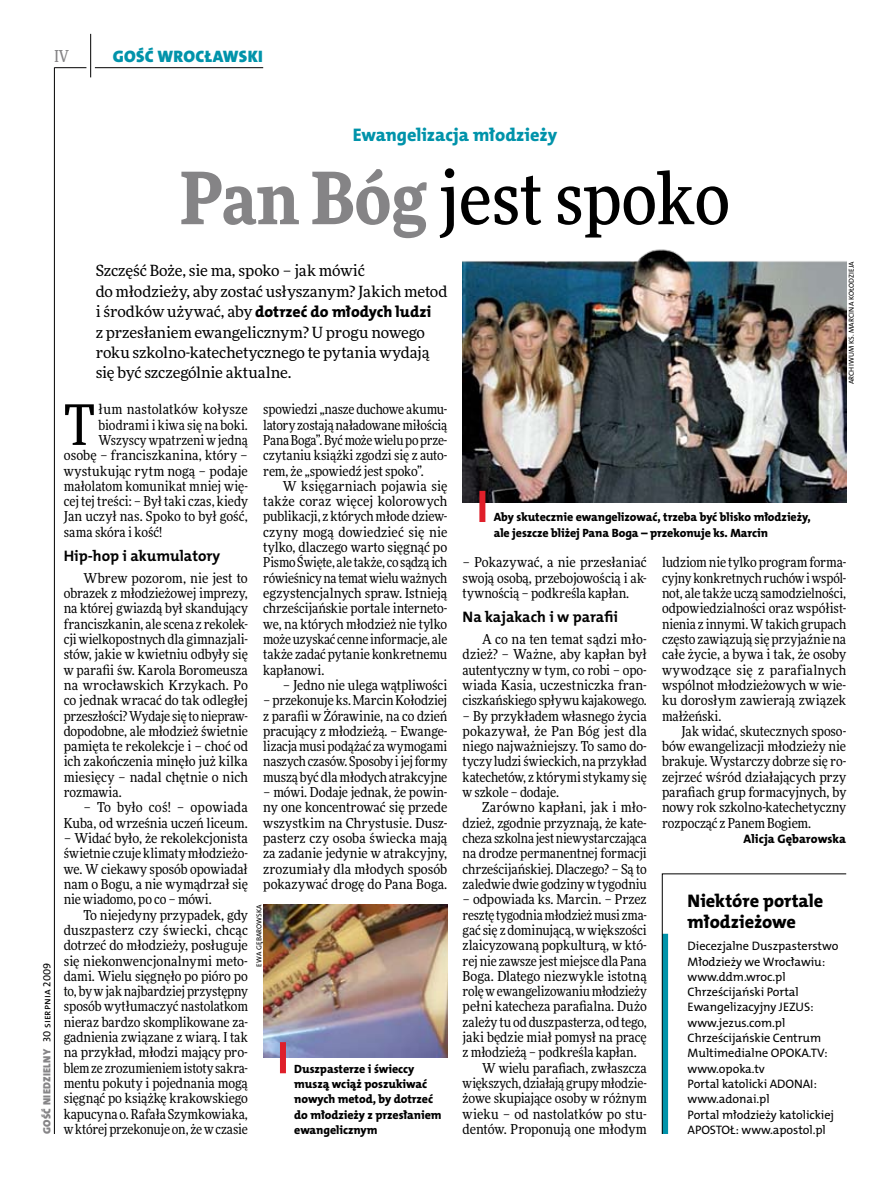
<style>
.page{position:relative;width:893px;height:1191px;background:#fff}
.page>*{position:absolute;margin:0;border:0;box-sizing:border-box;transform-origin:0 0}
.t1{font:500 72px "Freeday Narrow";color:#000}
.t2{font:55.95px "Freeday Narrow News";color:#000}
.t3{font:18.3px/21.6px "The Mix HP8 Ex Bld";color:#000}
.t4{font:18.3px "The Mix HP8 Ex Bld";letter-spacing:.005em;color:#0093aa}
.t5{font:16.65px "The Mix HP9 Blk";letter-spacing:.02em;color:#0093aa}
.t6{font:500 16.5px "Freeday Narrow";color:#858486;scale:.9 1}
.t7{font:15.75px "The Mix HP8 Ex Bld";letter-spacing:.005em;color:#000}
.t8{font:15.45px/20.4px "Freeday News";letter-spacing:-.01em;color:#000}
.t9{font:15.3px "The Mix HP7 Bld";color:#000}
.t10{font:13.65px/15.3px "Freeday Narrow News";letter-spacing:-.005em;color:#000;text-align:justify}
.t11{font:13.65px "Freeday Narrow News";letter-spacing:.015em;color:#000}
.t12{font:12.3px/15.3px "The Mix HP5 Plain";letter-spacing:-.005em;color:#000}
.t13{font:12.3px "The Mix HP8 Ex Bld";letter-spacing:.005em;color:#000}
.t14{font:12px/15.3px "The Mix HP8 Ex Bld";letter-spacing:-.005em;color:#000}
.t15{font:10.5px "The Mix HP9 Blk";letter-spacing:.025em;color:#858486}
.t16{font:7.2px "The Mix HP5 Plain";letter-spacing:.015em;color:#000}
.s1{font-weight:900;color:#858486}
.s2{font-family:"Freeday News";font-size:15.45px}
.s3{font-family:"The Mix HP5 Plain";color:#000}
</style>
<div class="page">
<hr style="left:54px;top:67px;width:1px;height:1067px;background:#000">
<hr style="left:90px;top:34px;width:1px;height:43px;background:#000">
<hr style="left:54px;top:67px;width:32px;height:1px;background:#000">
<hr style="left:95px;top:67px;width:168px;height:1px;background:#000">
<svg style="left:662px;top:873px;width:185px;height:261px"></svg>
<img style="left:463px;top:249px;width:383px;height:253px">
<div style="left:479px;top:491px;width:6px;height:31px;background:#df1f2a"></div>
<img style="left:263px;top:904px;width:184px;height:153px">
<div style="left:280px;top:1042px;width:6px;height:31px;background:#df1f2a"></div>
<p class="t6" style="left:54px;top:46px;width:17px">IV</p>
<p class="t5" style="left:113px;top:46px;width:152px">GOŚĆ WROCŁAWSKI</p>
<h3 class="t4" style="left:353px;top:123px;width:206px">Ewangelizacja młodzieży</h3>
<h1 class="t1" style="left:180px;top:154px;width:551px"><span class="s1">Pan Bóg</span> jest spoko</h1>
<p class="t8" style="left:96px;top:260px;width:353px">Szczęść Boże, sie ma, spoko – jak mówić<br>do młodzieży, aby zostać usłyszanym? Jakich metod</p>
<p class="t7" style="left:96px;top:302px;width:337px"><span class="s2">i środków używać, aby</span> dotrzeć do młodych ludzi</p>
<p class="t8" style="left:96px;top:321px;width:335px">z przesłaniem ewangelicznym? U progu nowego roku szkolno-katechetycznego te pytania wydają się być szczególnie aktualne.</p>
<p class="t16" style="left:847px;top:384px;width:124px;rotate:-90deg">Archiwum ks. Marcina Kołodzieja</p>
<p class="t15" style="left:40px;top:1134px;width:173px;rotate:-90deg">GOŚĆ NIEDZIELNY <span class="s3">30 sierpnia 2009</span></p>
<h2 class="t2" style="left:64px;top:390px;width:33px">T</h2>
<p class="t11" style="left:99px;top:401px;width:151px">łum nastolatków kołysze</p>
<p class="t10" style="left:99px;top:417px;width:151px">biodrami i kiwa się na boki.</p>
<p class="t10" style="left:99px;top:432px;width:151px">Wszyscy wpatrzeni w jedną</p>
<p class="t10" style="left:64px;top:447px;width:186px">osobę – franciszkanina, który –</p>
<p class="t11" style="left:64px;top:462px;width:186px">wystukując rytm nogą – podaje</p>
<p class="t10" style="left:64px;top:478px;width:186px">małolatom komunikat mniej wię-</p>
<p class="t10" style="left:64px;top:493px;width:186px">cej tej treści: – Był taki czas, kiedy</p>
<p class="t10" style="left:64px;top:509px;width:186px">Jan uczył nas. Spoko to był gość,</p>
<p class="t10" style="left:64px;top:524px;width:100px">sama skóra i kość!</p>
<p class="t9" style="left:64px;top:546px;width:158px">Hip-hop i akumulatory</p>
<p class="t10" style="left:64px;top:570px;width:186px;text-indent:20px">Wbrew pozorom, nie jest to obrazek z młodzieżowej imprezy, na której gwiazdą był skandujący franciszkanin, ale scena z rekolek&shy;cji wielkopostnych dla gimnazjali&shy;stów, jakie w kwietniu odbyły się w parafii św. Karola Boromeusza na wrocławskich Krzykach. Po co jednak wracać do tak odległej przeszłości? Wydaje się to niepraw&shy;dopodobne, ale młodzież świetnie pamięta te rekolekcje i – choć od ich zakończenia minęło już kilka miesięcy – nadal chętnie o nich rozmawia.</p>
<p class="t10" style="left:64px;top:799px;width:186px;text-align:right">– To było coś! – opowiada<br>Kuba, od września uczeń liceum.</p>
<p class="t10" style="left:64px;top:830px;width:186px">– Widać było, że rekolekcjonista świetnie czuje klimaty młodzieżo&shy;we. W ciekawy sposób opowiadał nam o Bogu, a nie wymądrzał się nie wiadomo, po co – mówi.</p>
<p class="t10" style="left:64px;top:907px;width:186px;text-indent:20px">To niejedyny przypadek, gdy duszpasterz czy świecki, chcąc dotrzeć do młodzieży, posługuje się niekonwencjonalnymi meto&shy;dami. Wielu sięgnęło po pióro po to, by wjak najbardziej przystępny sposób wytłumaczyć nastolatkom nieraz bardzo skomplikowane za&shy;gadnienia związane z wiarą. I tak na przykład, młodzi mający pro&shy;blem ze zrozumieniem istoty sakra&shy;mentu pokuty i pojednania mogą sięgnąć po książkę krakowskiego kapucyna o. Rafała Szymkowiaka, wktórej przekonuje on, że wczasie</p>
<p class="t10" style="left:263px;top:401px;width:186px">spowiedzi „nasze duchowe akumu&shy;latory zostają naładowane miłością Pana Boga”. Być może wielu po prze&shy;czytaniu książki zgodzi się z auto&shy;rem, że „spowiedź jest spoko”.</p>
<p class="t10" style="left:263px;top:478px;width:186px;text-indent:20px">W księgarniach pojawia się także coraz więcej kolorowych publikacji, z których młode dziew&shy;czyny mogą dowiedzieć się nie tylko, dlaczego warto sięgnąć po Pismo Święte, ale także, co sądzą ich rówieśnicy na temat wielu ważnych egzystencjalnych spraw. Istnieją chrześcijańskie portale interneto&shy;we, na których młodzież nie tylko może uzyskać cenne informacje, ale także zadać pytanie konkretnemu kapłanowi.</p>
<p class="t10" style="left:283px;top:677px;width:166px">– Jedno nie ulega wątpliwości</p>
<p class="t10" style="left:263px;top:692px;width:186px">– przekonuje ks. Marcin Kołodziej z parafii w Żórawinie, na co dzień pracujący z młodzieżą. – Ewange&shy;lizacja musi podążać za wymogami naszych czasów. Sposoby ijej formy muszą być dla młodych atrakcyjne</p>
<p class="t10" style="left:263px;top:784px;width:186px">– mówi. Dodaje jednak, że powin&shy;ny one koncentrować się przede wszystkim na Chrystusie. Dusz&shy;pasterz czy osoba świecka mają za zadanie jedynie w atrakcyjny, zrozumiały dla młodych sposób pokazywać drogę do Pana Boga.</p>
<p class="t16" style="left:255px;top:966px;width:63px;rotate:-90deg">Ewa Gębarowska</p>
<p class="t14" style="left:294px;top:1061px;width:148px">Duszpasterze i świeccy muszą wciąż poszukiwać nowych metod, by dotrzeć do młodzieży z przesłaniem ewangelicznym</p>
<p class="t14" style="left:494px;top:510px;width:318px">Aby skutecznie ewangelizować, trzeba być blisko młodzieży, ale jeszcze bliżej Pana Boga – przekonuje ks. Marcin</p>
<p class="t10" style="left:463px;top:555px;width:186px">– Pokazywać, a nie przesłaniać swoją osobą, przebojowością i ak&shy;tywnością – podkreśla kapłan.</p>
<p class="t9" style="left:463px;top:607px;width:157px">Na kajakach i w parafii</p>
<p class="t10" style="left:463px;top:631px;width:186px;text-indent:20px">A co na ten temat sądzi mło&shy;dzież? – Ważne, aby kapłan był autentyczny w tym, co robi – opo&shy;wiada Kasia, uczestniczka fran&shy;ciszkańskiego spływu kajakowego.</p>
<p class="t10" style="left:463px;top:708px;width:186px">– By przykładem własnego życia pokazywał, że Pan Bóg jest dla niego najważniejszy. To samo do&shy;tyczy ludzi świeckich, na przykład katechetów, z którymi stykamy się w szkole – dodaje.</p>
<p class="t10" style="left:463px;top:799px;width:186px;text-indent:20px">Zarówno kapłani, jak i mło&shy;dzież, zgodnie przyznają, że kate&shy;cheza szkolna jest niewystarczająca na drodze permanentnej formacji chrześcijańskiej. Dlaczego? – Są to zaledwie dwie godziny wtygodniu</p>
<p class="t10" style="left:463px;top:891px;width:186px">– odpowiada ks. Marcin. – Przez</p>
<p class="t10" style="left:463px;top:907px;width:186px">resztę tygodnia młodzież musi zma-</p>
<p class="t10" style="left:463px;top:922px;width:186px">gać się z dominującą, w większości</p>
<p class="t10" style="left:463px;top:937px;width:186px">zlaicyzowaną popkulturą, w któ-</p>
<p class="t10" style="left:463px;top:953px;width:186px">rej nie zawsze jest miejsce dla Pana</p>
<p class="t10" style="left:463px;top:968px;width:186px">Boga. Dlatego niezwykle istotną</p>
<p class="t10" style="left:463px;top:983px;width:186px">rolę wewangelizowaniu młodzieży</p>
<p class="t10" style="left:463px;top:998px;width:186px">pełni katecheza parafialna. Dużo</p>
<p class="t10" style="left:463px;top:1014px;width:186px">zależy tu od duszpasterza, od tego,</p>
<p class="t10" style="left:463px;top:1029px;width:186px">jaki będzie miał pomysł na pracę</p>
<p class="t10" style="left:463px;top:1044px;width:176px">zmłodzieżą – podkreśla kapłan.</p>
<p class="t10" style="left:482px;top:1060px;width:166px">W wielu parafiach, zwłaszcza</p>
<p class="t10" style="left:463px;top:1075px;width:186px">większych, działają grupy młodzie-</p>
<p class="t10" style="left:463px;top:1090px;width:186px">żowe skupiające osoby w różnym</p>
<p class="t10" style="left:463px;top:1106px;width:186px">wieku – od nastolatków po stu-</p>
<p class="t10" style="left:463px;top:1121px;width:186px">dentów. Proponują one młodym</p>
<p class="t10" style="left:662px;top:555px;width:186px">ludziom nie tylko program forma&shy;cyjny konkretnych ruchów iwspól&shy;not, ale także uczą samodzielności, odpowiedzialności oraz współist&shy;nienia z innymi. Wtakich grupach często zawiązują się przyjaźnie na całe życie, a bywa i tak, że osoby wywodzące się z parafialnych wspólnot młodzieżowych w wie&shy;ku dorosłym zawierają związek małżeński.</p>
<p class="t10" style="left:662px;top:723px;width:186px;text-indent:20px">Jak widać, skutecznych sposo&shy;bów ewangelizacji młodzieży nie brakuje. Wystarczy dobrze się ro&shy;zejrzeć wśród działających przy parafiach grup formacyjnych, by nowy rok szkolno-katechetyczny rozpocząć z Panem Bogiem.</p>
<p class="t13" style="left:743px;top:831px;width:104px">Alicja Gębarowska</p>
<h3 class="t3" style="left:688px;top:889px;width:137px">Niektóre portale młodzieżowe</h3>
<p class="t12" style="left:688px;top:938px;width:152px">Diecezjalne Duszpasterstwo<br>Młodzieży we Wrocławiu: www.ddm.wroc.pl<br>Chrześcijański Portal<br>Ewangelizacyjny JEZU S: www.jezus.com.pl<br>Chrześcijańskie Centrum<br>Multimedialne OPOKA.TV: www.opoka.tv<br>Portal katolicki ADONAI : www.adonai.pl<br>Portal młodzieży katolickiej<br>APOSTOŁ : www.apostol.pl</p>
</div>
